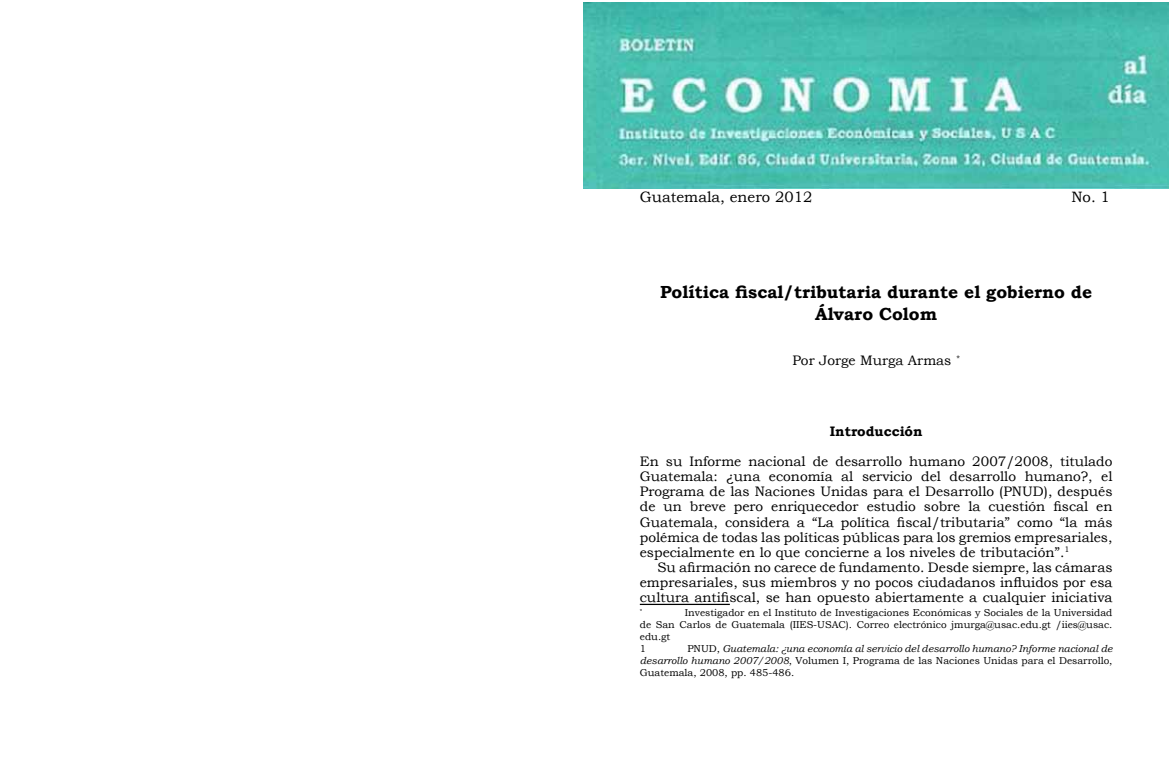
<style>
.page{position:relative;width:1170px;height:765px;background:#fff}
.page>*{position:absolute;margin:0;border:0;box-sizing:border-box;transform-origin:0 0}
.t1{font:700 17.5px/21.2px "Bookman Old Style";color:#000;text-align:center}
.t2{font:15px "Bookman Old Style";color:#000}
.t3{font:13.75px/15.1px "Bookman Old Style";color:#000;text-align:justify}
.t4{font:700 13.75px "Bookman Old Style";color:#000}
.t5{font:italic 10px/12px "Bookman Old Style";color:#000;text-align:justify}
.t6{font:10px/12px "Bookman Old Style";color:#000}
.t7{font:5.88px "Bookman Old Style";color:#000}
.s1{font-style:normal}
</style>
<div class="page">
<hr style="left:640px;top:604px;width:90px;height:1px;background:#000">
<img style="left:584px;top:3px;width:585px;height:185px">
<p class="t2" style="left:640px;top:187px;width:174px">Guatemala, enero 2012</p>
<p class="t2" style="left:1072px;top:187px;width:40px">No. 1</p>
<p class="t1" style="left:660px;top:282px;width:434px">Política fiscal/tributaria durante el gobierno de<br>Álvaro Colom</p>
<p class="t3" style="left:792px;top:353px;width:169px">Por Jorge Murga Armas<sup>1</sup><sup>*</sup></p>
<p class="t4" style="left:830px;top:421px;width:94px">Introducción</p>
<p class="t3" style="left:640px;top:454px;width:474px">En su Informe nacional de desarrollo humano 2007/2008, titulado Guatemala: ¿una economía al servicio del desarrollo humano?, el Programa de las Naciones Unidas para el Desarrollo (PNUD), después de un breve pero enriquecedor estudio sobre la cuestión fiscal en Guatemala, considera a “La política fiscal/tributaria” como “la más polémica de todas las políticas públicas para los gremios empresariales, especialmente en lo que concierne a los niveles de tributación”.<sup>1</sup><sup>2</sup></p>
<p class="t3" style="left:640px;top:560px;width:474px;text-indent:18px">Su afirmación no carece de fundamento. Desde siempre, las cámaras empresariales, sus miembros y no pocos ciudadanos influidos por esa cultura antifiscal, se han opuesto abiertamente a cualquier iniciativa</p>
<p class="t7" style="left:640px;top:607px;width:4px">*</p>
<p class="t6" style="left:640px;top:607px;width:474px;text-indent:45px">Investigador en el Instituto de Investigaciones Económicas y Sociales de la Universidad de San Carlos de Guatemala (IIES-USAC). Correo electrónico jmurga@usac.edu.gt /iies@usac. edu.gt<br>1</p>
<p class="t5" style="left:640px;top:643px;width:474px;text-indent:48px"><span class="s1">PNUD,</span> Guatemala: ¿una economía al servicio del desarrollo humano? Informe nacional de desarrollo humano 2007/2008<span class="s1">, Volumen I, Programa de las Naciones Unidas para el Desarrollo, Guatemala, 2008, pp. 485-486.</span></p>
</div>
